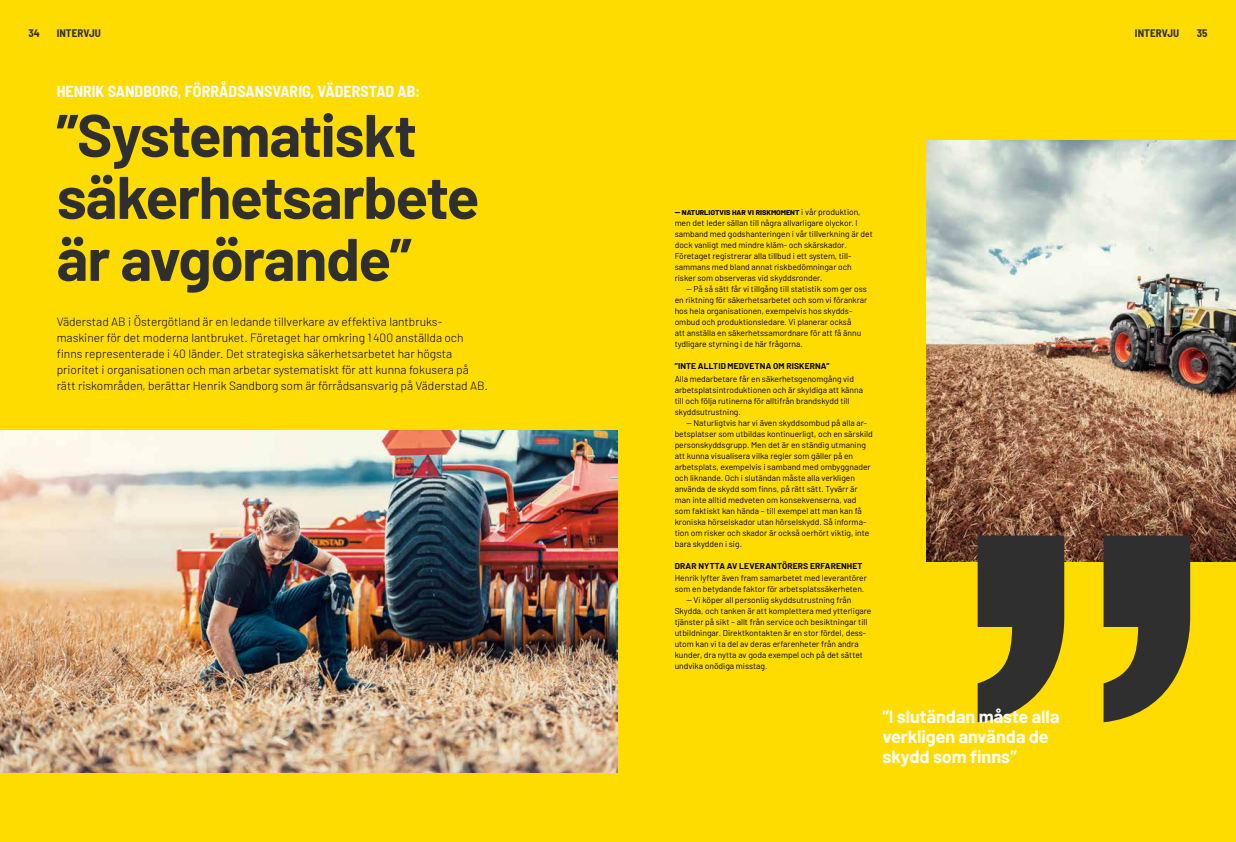
<style>
.page{position:relative;width:1236px;height:842px;background:#ffdc00}
.page>*{position:absolute;margin:0;border:0;box-sizing:border-box;transform-origin:0 0}
.t1{font:700 547.6px "Akzidenz Grotesk Pro";color:#2f2f30}
.t2{font:700 60px/62px "Barlow";letter-spacing:-.02em;color:#2f2f30}
.t3{font:700 18px/20px "Barlow";letter-spacing:-.005em;color:#fff}
.t4{font:700 semi-condensed 16px "Barlow";color:#fff}
.t5{font:300 12px/16px "Barlow";color:#000}
.t6{font:700 semi-condensed 11px "Barlow";color:#2f2f30}
.t7{font:8.5px/11px "Barlow";color:#000}
.t8{font:700 8.5px "Barlow";letter-spacing:.015em;color:#000}
.s1{font-weight:700}
</style>
<div class="page">
<img style="left:0;top:431px;width:618px;height:341px">
<img style="left:927px;top:140px;width:309px;height:421px">
<p class="t6" style="left:28px;top:26px;width:13px">34</p>
<p class="t6" style="left:57px;top:26px;width:46px">INTERVJU</p>
<p class="t6" style="left:1135px;top:26px;width:46px">INTERVJU</p>
<p class="t6" style="left:1197px;top:26px;width:12px">35</p>
<h3 class="t4" style="left:57px;top:80px;width:365px">HENRIK SANDBORG, FÖRRÅDSANSVARIG, VÄDERSTAD AB:</h3>
<h2 class="t2" style="left:57px;top:100px;width:424px">”Systematiskt säkerhetsarbete är avgörande”</h2>
<p class="t5" style="left:57px;top:313px;width:433px">Väderstad AB i Östergötland är en ledande tillverkare av effektiva lantbruks&shy;maskiner för det moderna lantbruket. Företaget har omkring 1400 anställda och finns representerade i 40 länder. Det strategiska säkerhetsarbetet har högsta prioritet i organisationen och man arbetar systematiskt för att kunna fokusera på rätt riskområden, berättar Henrik Sandborg som är förrådsansvarig på Väderstad AB.</p>
<p class="t7" style="left:675px;top:206px;width:200px"><span class="s1">— naturligtvis har vi riskmoment</span> i vår produktion, men det leder sällan till några allvarligare olyckor. I samband med godshanteringen i vår tillverkning är det dock vanligt med mindre kläm- och skärskador.<br>Företaget registrerar alla tillbud i ett system, till&shy;sammans med bland annat riskbedömningar och risker som observeras vid skyddsronder.</p>
<p class="t7" style="left:675px;top:283px;width:194px;text-indent:11px">— På så sätt får vi tillgång till statistik som ger oss en riktning för säkerhetsarbetet och som vi förankrar hos hela organisationen, exempelvis hos skydds&shy;ombud och produktionsledare. Vi planerar också<br>att anställa en säkerhetssamordnare för att få ännu tydligare styrning i de här frågorna.</p>
<p class="t8" style="left:675px;top:360px;width:156px">”INTE ALLTID MEDVETNA OM RISKERNA”</p>
<p class="t7" style="left:675px;top:373px;width:190px">Alla medarbetare får en säkerhetsgenomgång vid arbetsplatsintroduktionen och är skyldiga att känna till och följa rutinerna för alltifrån brandskydd till skyddsutrustning.</p>
<p class="t7" style="left:675px;top:417px;width:200px;text-indent:11px">— Naturligtvis har vi även skyddsombud på alla ar&shy;betsplatser som utbildas kontinuerligt, och en särskild personskyddsgrupp. Men det är en ständig utmaning att kunna visualisera vilka regler som gäller på en arbetsplats, exempelvis i samband med ombyggnader och liknande. Och i slutändan måste alla verkligen använda de skydd som finns, på rätt sätt. Tyvärr är man inte alltid medveten om konsekvenserna, vad som faktiskt kan hända – till exempel att man kan få kroniska hörselskador utan hörselskydd. Så informa&shy;tion om risker och skador är också oerhört viktig, inte bara skydden i sig.</p>
<p class="t8" style="left:675px;top:559px;width:189px">DRAR NYTTA AV LEVERANTÖRERS ERFARENHET</p>
<p class="t7" style="left:675px;top:572px;width:194px">Henrik lyfter även fram samarbetet med leverantörer som en betydande faktor för arbetsplatssäkerheten.</p>
<p class="t7" style="left:675px;top:594px;width:198px;text-indent:11px">— Vi köper all personlig skyddsutrustning från Skydda, och tanken är att komplettera med ytterligare tjänster på sikt – allt från service och besiktningar till utbildningar. Direktkontakten är en stor fördel, dess&shy;utom kan vi ta del av deras erfarenheter från andra kunder, dra nytta av goda exempel och på det sättet undvika onödiga misstag.</p>
<h1 class="t1" style="left:952px;top:376px;width:264px">”</h1>
<h3 class="t3" style="left:882px;top:705px;width:179px">”I slutändan måste alla verkligen använda de skydd som finns”</h3>
</div>
